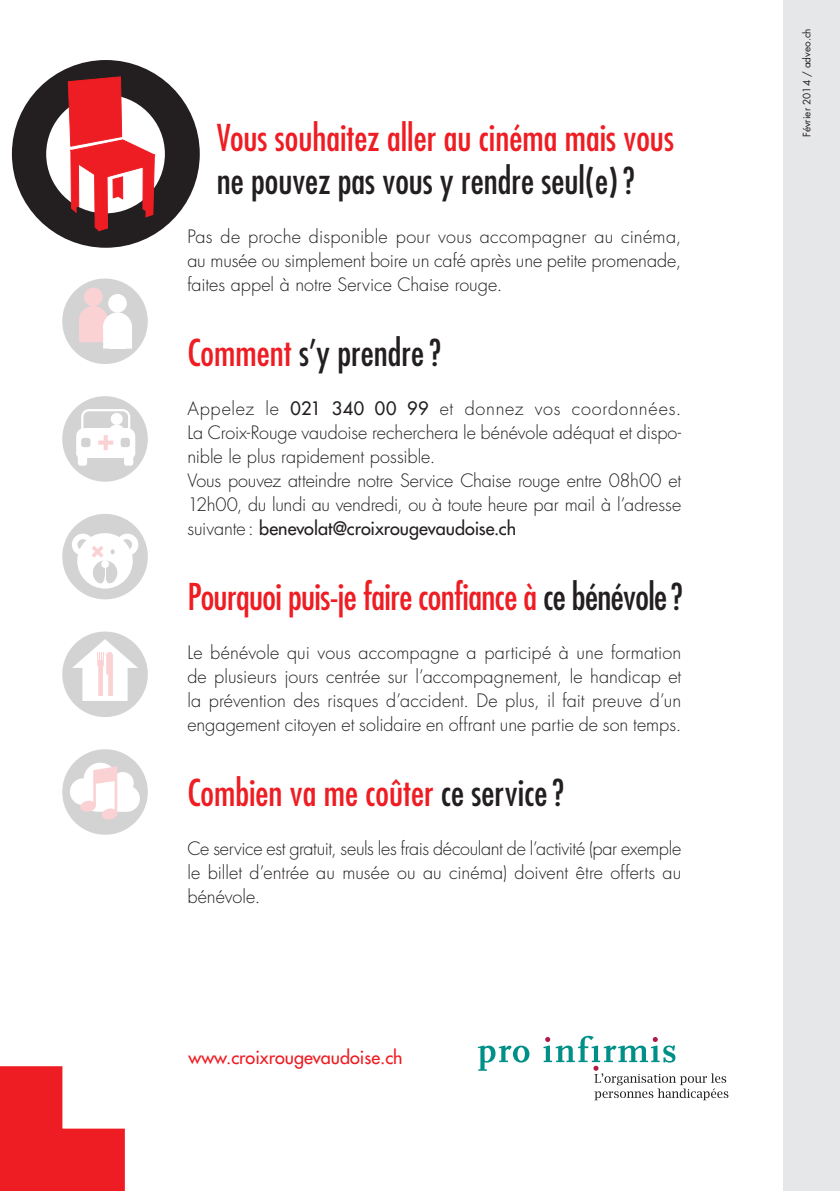
<style>
.page{position:relative;width:840px;height:1191px;background:#fff}
.page>*{position:absolute;margin:0;border:0;box-sizing:border-box;transform-origin:0 0}
.Titre{font:condensed 36px/43.2px "Futura LT";color:#ee1d23}
.Titre-2{font:condensed 36px "Futura LT";color:#231f20}
.texte{font:300 18px/24px "Futura LT";color:#231f20;text-align:justify}
.txt_courant{font:18px "Futura LT";color:#ee1d23}
.txt_courant-2{font:10px "Futura LT";color:#231f20}
.s1{color:#231f20}
.s2{color:#ee1d23}
.s3{font-weight:400}
</style>
<div class="page">
<div style="left:782px;top:0;width:57px;height:1191px;background:#e6e7e9"></div>
<div style="left:12px;top:60px;width:188px;height:188px;background:#231f20;border-radius:50%"></div>
<div style="left:46px;top:95px;width:119px;height:118px;background:#fff;border-radius:50%"></div>
<svg style="left:68px;top:77px;width:87px;height:154px"></svg>
<div style="left:62px;top:278px;width:86px;height:86px;background:#d3d3d3;border-radius:50%"></div>
<div style="left:79px;top:306px;width:29px;height:29px;background:#fbd2d3;border-radius:50%"></div>
<div style="left:84px;top:287px;width:19px;height:19px;background:#fbd2d3;border-radius:50%"></div>
<svg style="left:79px;top:322px;width:53px;height:26px"></svg>
<div style="left:103px;top:312px;width:29px;height:29px;background:#fff;border-radius:50%"></div>
<div style="left:109px;top:332px;width:17px;height:17px;background:#fff"></div>
<div style="left:108px;top:294px;width:19px;height:18px;background:#fff;border-radius:50%"></div>
<div style="left:62px;top:514px;width:86px;height:85px;background:#d3d3d3;border-radius:50%"></div>
<svg style="left:72px;top:533px;width:66px;height:55px"></svg>
<div style="left:62px;top:749px;width:86px;height:85px;background:#d3d3d3;border-radius:50%"></div>
<svg style="left:70px;top:762px;width:70px;height:58px"></svg>
<div style="left:62px;top:631px;width:86px;height:86px;background:#d3d3d3;border-radius:50%"></div>
<svg style="left:72px;top:639px;width:66px;height:62px"></svg>
<div style="left:62px;top:396px;width:86px;height:86px;background:#d3d3d3;border-radius:50%"></div>
<div style="left:81px;top:409px;width:49px;height:30px;border:2px solid #fff;border-radius:7px"></div>
<div style="left:78px;top:450px;width:9px;height:16px;background:#fff;border-radius:3px"></div>
<div style="left:124px;top:450px;width:9px;height:16px;background:#fff;border-radius:3px"></div>
<div style="left:84px;top:450px;width:43px;height:8px;background:#fff;border-radius:3px"></div>
<div style="left:111px;top:413px;width:12px;height:12px;background:#fff;border-radius:50%"></div>
<div style="left:108px;top:425px;width:18px;height:17px;background:#fff;border-radius:50%"></div>
<div style="left:76px;top:449px;width:10px;height:9px;background:#fff;border-radius:50%"></div>
<div style="left:126px;top:449px;width:9px;height:9px;background:#fff;border-radius:50%"></div>
<svg style="left:76px;top:428px;width:59px;height:24px"></svg>
<svg style="left:0;top:1066px;width:125px;height:125px"></svg>
<svg style="left:477px;top:1045px;width:52px;height:25px"></svg>
<svg style="left:543px;top:1035px;width:185px;height:65px"></svg>
<p class="Titre" style="left:217px;top:116px;width:458px">Vous souhaitez aller au cinéma mais vous <span class="s1">ne pouvez pas vous y rendre seul(e)?</span></p>
<p class="texte" style="left:187px;top:224px;width:495px">Pas de proche disponible pour vous accompagner au cinéma, au musée ou simplement boire un café après une petite promenade, faites appel à notre Service Chaise rouge.</p>
<p class="Titre-2" style="left:187px;top:331px;width:255px"><span class="s2">Comment</span> s’y prendre?</p>
<p class="texte" style="left:187px;top:397px;width:495px">Appelez le <span class="s3">021 340 00 99</span> et donnez vos coordonnées.<br>La Croix-Rouge vaudoise recherchera le bénévole adéquat et dispo&shy;nible le plus rapidement possible.</p>
<p class="texte" style="left:187px;top:469px;width:495px">Vous pouvez atteindre notre Service Chaise rouge entre 08h00 et 12h00, du lundi au vendredi, ou à toute heure par mail à l’adresse suivante: <span class="s3">benevolat@croixrougevaudoise.ch</span></p>
<p class="Titre" style="left:187px;top:575px;width:496px">Pourquoi puis-je faire confiance à <span class="s1">ce bénévole?</span></p>
<p class="texte" style="left:187px;top:641px;width:495px">Le bénévole qui vous accompagne a participé à une formation de plusieurs jours centrée sur l’accompagnement, le handicap et la prévention des risques d’accident. De plus, il fait preuve d’un engagement citoyen et solidaire en offrant une partie de son temps.</p>
<p class="Titre" style="left:187px;top:771px;width:378px">Combien va me coûter <span class="s1">ce service?</span></p>
<p class="texte" style="left:187px;top:837px;width:495px">Ce service est gratuit, seuls les frais découlant de l’activité (par exemple le billet d’entrée au musée ou au cinéma) doivent être offerts au bénévole.</p>
<p class="txt_courant" style="left:188px;top:1045px;width:216px">www.croixrougevaudoise.ch</p>
<p class="txt_courant-2" style="left:799px;top:137px;width:110px;rotate:-90deg">Février 2014 / adveo.ch</p>
</div>
